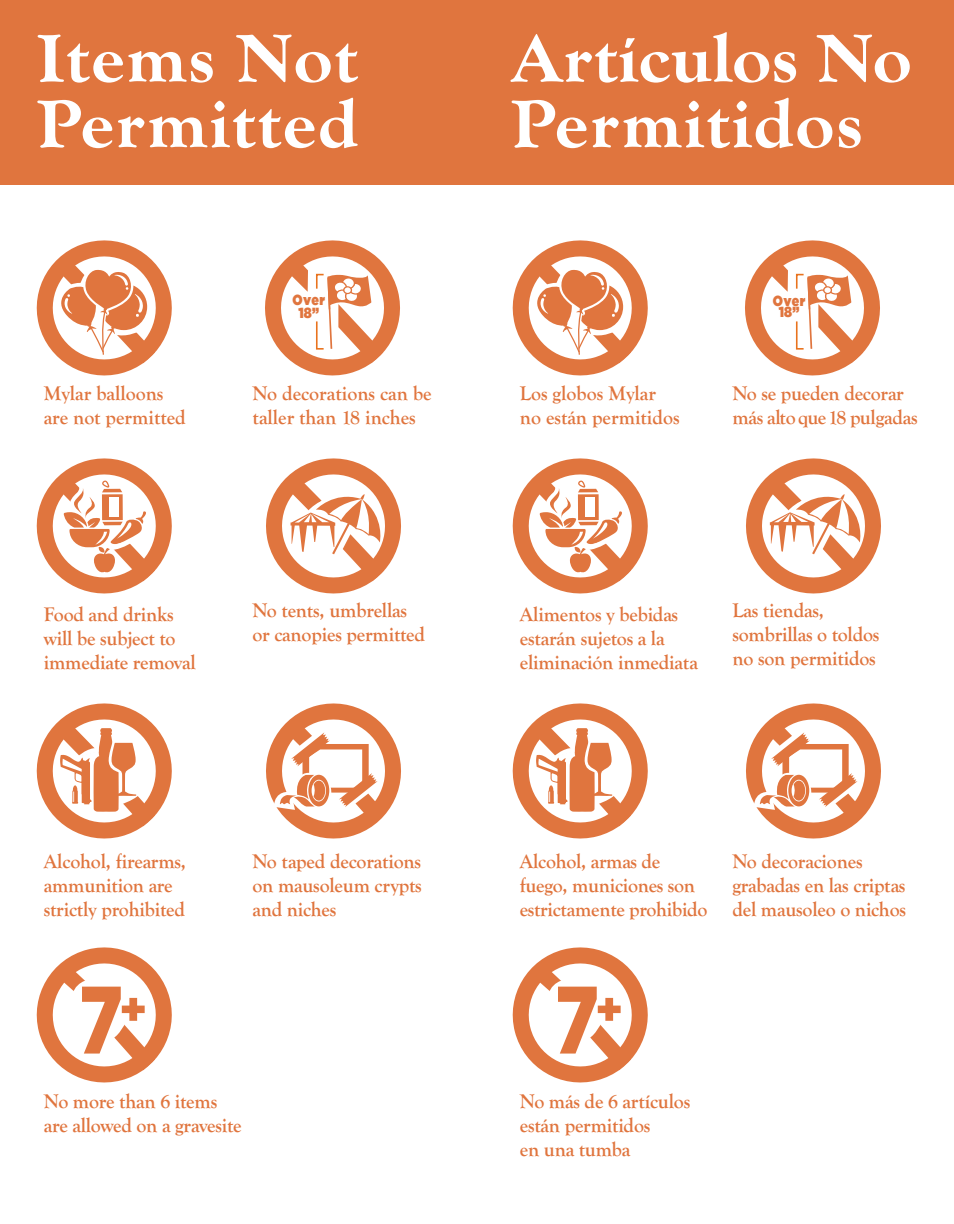
<style>
.page{position:relative;width:954px;height:1224px;background:#fff}
.page>*{position:absolute;margin:0;border:0;box-sizing:border-box;transform-origin:0 0}
.t1{font:700 70.2px/65.6px "Goudy Old Style TOT Extr";letter-spacing:.03em;color:#fff}
.t2{font:700 20.4px/24px "Goudy Old Style T";letter-spacing:-.01em;color:#e0753e}
.t3{font:14.6px/13.2px "Gotham Ultra";letter-spacing:.025em;color:#e0753e;text-align:center;scale:.86 1}
</style>
<div class="page">
<div style="left:0;top:0;width:954px;height:185px;background:#e0753e"></div>
<svg style="left:36px;top:240px;width:136px;height:136px"></svg>
<svg style="left:266px;top:703px;width:135px;height:136px"></svg>
<svg style="left:265px;top:240px;width:135px;height:136px"></svg>
<svg style="left:36px;top:458px;width:136px;height:136px"></svg>
<svg style="left:36px;top:703px;width:136px;height:136px"></svg>
<svg style="left:36px;top:947px;width:136px;height:136px"></svg>
<svg style="left:512px;top:240px;width:136px;height:136px"></svg>
<svg style="left:746px;top:703px;width:135px;height:136px"></svg>
<svg style="left:745px;top:240px;width:135px;height:136px"></svg>
<svg style="left:512px;top:458px;width:136px;height:136px"></svg>
<svg style="left:512px;top:703px;width:136px;height:136px"></svg>
<svg style="left:512px;top:947px;width:136px;height:136px"></svg>
<svg style="left:266px;top:458px;width:135px;height:136px"></svg>
<svg style="left:746px;top:458px;width:135px;height:136px"></svg>
<h1 class="t1" style="left:37px;top:26px;width:322px">Items Not<br>Permitted</h1>
<h1 class="t1" style="left:511px;top:26px;width:402px">Artículos No<br>Permitidos</h1>
<p class="t3" style="left:293px;top:293px;width:39px">Over<br>18”</p>
<p class="t2" style="left:44px;top:381px;width:143px">Mylar balloons are not permitted</p>
<p class="t2" style="left:252px;top:381px;width:181px">No decorations can be taller than 18 inches</p>
<p class="t2" style="left:44px;top:602px;width:154px">Food and drinks will be subject to immediate removal</p>
<p class="t2" style="left:252px;top:598px;width:174px">No tents, umbrellas or canopies permitted</p>
<p class="t2" style="left:44px;top:849px;width:144px">Alcohol, firearms, ammunition are strictly prohibited</p>
<p class="t2" style="left:252px;top:849px;width:171px;text-align:justify">No taped decorations on mausoleum crypts and niches</p>
<p class="t2" style="left:44px;top:1090px;width:199px">No more than 6 items are allowed on a gravesite</p>
<p class="t3" style="left:773px;top:294px;width:39px;line-height:11.8px">Over<br>18”</p>
<p class="t2" style="left:520px;top:381px;width:161px">Los globos Mylar no están permitidos</p>
<p class="t2" style="left:732px;top:381px;width:187px">No se pueden decorar más altoque18 pulgadas</p>
<p class="t2" style="left:520px;top:602px;width:180px">Alimentos y bebidas estarán sujetos a la eliminación inmediata</p>
<p class="t2" style="left:732px;top:598px;width:149px">Las tiendas, sombrillas o toldos no son permitidos</p>
<p class="t2" style="left:520px;top:849px;width:189px">Alcohol, armas de fuego, municiones son estrictamente prohibido</p>
<p class="t2" style="left:732px;top:849px;width:175px">No decoraciones grabadas en las criptas del mausoleo o nichos</p>
<p class="t2" style="left:520px;top:1090px;width:172px">No más de 6 artículos están permitidos<br>en una tumba</p>
</div>
